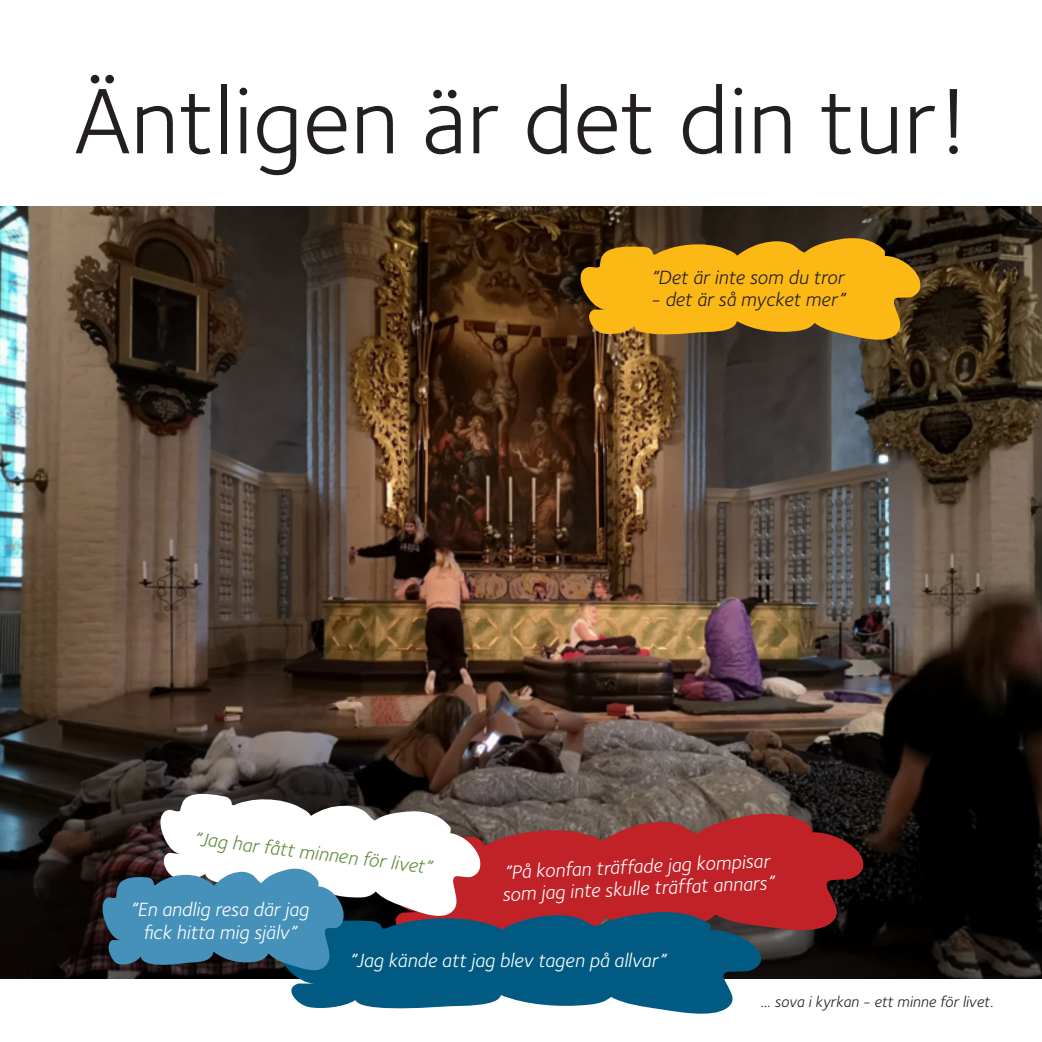
<style>
.page{position:relative;width:1042px;height:1042px;background:#fff}
.page>*{position:absolute;margin:0;border:0;box-sizing:border-box;transform-origin:0 0}
.rubrik{font:96.25px "Foundry Sterling";color:#231f20}
.citat_stor{font:italic 19.78px/22.1px "Foundry Sterling";color:#fff}
.citat_stor-2{font:italic 19.78px "Foundry Sterling";color:#231f20}
.citat_stor-3{font:italic 19.78px "Foundry Sterling";color:#618e3d}
.namn{font:italic 15.75px "Foundry Sterling";color:#231f20}
</style>
<div class="page">
<img style="left:0;top:207px;width:1042px;height:772px">
<svg style="left:580px;top:237px;width:342px;height:107px;background:#c79216"></svg>
<svg style="left:481px;top:812px;width:384px;height:135px;background:#a0282b"></svg>
<svg style="left:279px;top:911px;width:484px;height:103px;background:#316c8b"></svg>
<svg style="left:102px;top:792px;width:379px;height:183px"></svg>
<p class="rubrik" style="left:75px;top:53px;width:894px">Äntligen är det din tur!</p>
<p class="citat_stor-2" style="left:651px;top:263px;width:194px">”Det är inte som du tror</p>
<p class="citat_stor-2" style="left:650px;top:285px;width:196px">- det är så mycket mer”</p>
<p class="citat_stor-3" style="left:196px;top:824px;width:241px;rotate:7deg">”Jag har fått minnen för livet”</p>
<p class="citat_stor" style="left:131px;top:898px;width:180px;text-align:center">”En andlig resa där jag fick hitta mig själv”</p>
<p class="citat_stor" style="left:501px;top:859px;width:274px;rotate:-2deg">”På konfan träffade jag kompisar som jag inte skulle träffat annars”</p>
<p class="citat_stor" style="left:350px;top:949px;width:317px">”Jag kände att jag blev tagen på allvar”</p>
<p class="namn" style="left:760px;top:990px;width:235px">... sova i kyrkan - ett minne för livet.</p>
</div>
